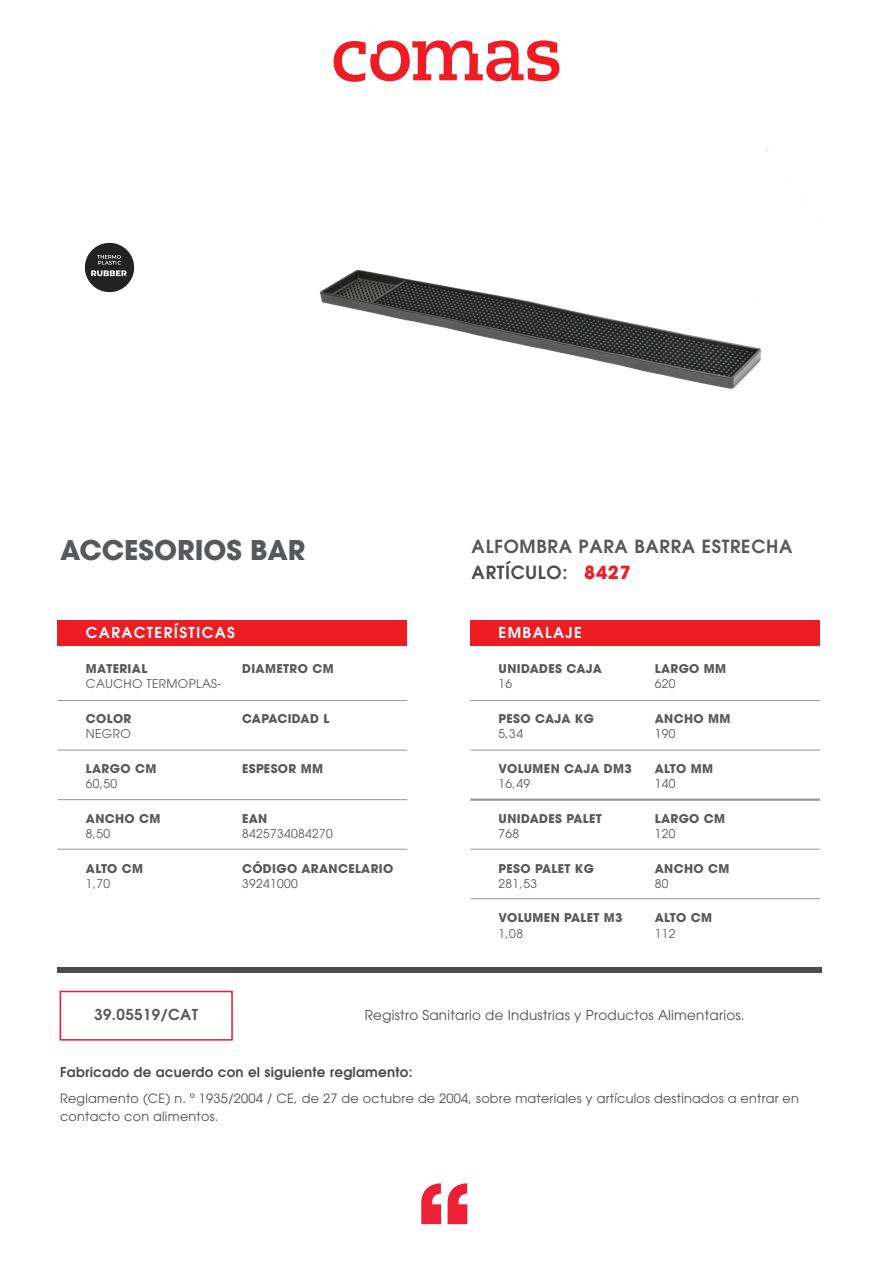
<style>
.page{position:relative;width:893px;height:1263px;background:#fff}
.page>*{position:absolute;margin:0;border:0;box-sizing:border-box;transform-origin:0 0}
.t1{font:700 27px "Avant Garde";color:#57585a}
.t2{font:600 18px/25.7px "Avant Garde";letter-spacing:.04em;color:#57585a}
.t3{font:600 15px "Avant Garde";letter-spacing:.09em;color:#fff}
.t4{font:600 15px "Avant Garde";letter-spacing:.03em;color:#57585a}
.t5{font:13.5px "Avant Garde";letter-spacing:.02em;color:#4b4c4d}
.t6{font:600 13.5px "Avant Garde";letter-spacing:.02em;color:#4b4c4d}
.t7{font:12.75px/18px "Avant Garde";letter-spacing:.02em;color:#4b4c4d}
.t8{font:700 12px "Avant Garde";letter-spacing:.03em;color:#57585a}
.t9{font:12px "Avant Garde";letter-spacing:.03em;color:#57585a}
.t10{font:700 12px "Avant Garde";letter-spacing:.01em;color:#57585a}
.s1{color:#4b4c4d}
.s2{font-weight:700;color:#ee1d23}
</style>
<div class="page">
<svg style="left:421px;top:1183px;width:20px;height:41px"></svg>
<svg style="left:448px;top:1183px;width:19px;height:41px"></svg>
<svg style="left:334px;top:40px;width:225px;height:42px"></svg>
<div style="left:58px;top:620px;width:349px;height:25px;background:#ee1d23"></div>
<div style="left:58px;top:967px;width:764px;height:6px;background:#4b4c4d"></div>
<hr style="left:58px;top:700px;width:349px;height:1px;background:#939598">
<hr style="left:58px;top:750px;width:349px;height:1px;background:#939598">
<hr style="left:58px;top:799px;width:349px;height:1px;background:#939598">
<hr style="left:58px;top:849px;width:349px;height:1px;background:#939598">
<div style="left:470px;top:620px;width:350px;height:25px;background:#ee1d23"></div>
<hr style="left:470px;top:700px;width:350px;height:1px;background:#939598">
<hr style="left:470px;top:750px;width:350px;height:1px;background:#939598">
<hr style="left:470px;top:798px;width:350px;height:3px;background:#939598">
<hr style="left:470px;top:849px;width:350px;height:1px;background:#939598">
<hr style="left:470px;top:898px;width:350px;height:1px;background:#939598">
<div style="left:60px;top:991px;width:173px;height:49px;border:2px solid #ee1d23"></div>
<img style="left:84px;top:242px;width:51px;height:51px">
<img style="left:319px;top:148px;width:450px;height:241px">
<h1 class="t1" style="left:60px;top:532px;width:247px">ACCESORIOS BAR</h1>
<h2 class="t2" style="left:472px;top:533px;width:322px">ALFOMBRA PARA BARRA ESTRECHA<br><span class="s1">ARTÍCULO:</span> <span class="s2">8427</span></h2>
<p class="t3" style="left:86px;top:623px;width:151px">CARACTERÍSTICAS</p>
<p class="t8" style="left:86px;top:661px;width:63px">MATERIAL</p>
<p class="t9" style="left:86px;top:677px;width:137px">CAUCHO TERMOPLAS-</p>
<p class="t8" style="left:242px;top:661px;width:93px">DIAMETRO CM</p>
<p class="t8" style="left:86px;top:711px;width:47px">COLOR</p>
<p class="t9" style="left:86px;top:727px;width:46px">NEGRO</p>
<p class="t8" style="left:86px;top:761px;width:72px">LARGO CM</p>
<p class="t9" style="left:86px;top:777px;width:33px">60,50</p>
<p class="t8" style="left:86px;top:810px;width:76px">ANCHO CM</p>
<p class="t9" style="left:86px;top:826px;width:26px">8,50</p>
<p class="t8" style="left:86px;top:860px;width:59px">ALTO CM</p>
<p class="t9" style="left:86px;top:876px;width:26px">1,70</p>
<p class="t10" style="left:242px;top:711px;width:89px">CAPACIDAD L</p>
<p class="t8" style="left:242px;top:761px;width:83px">ESPESOR MM</p>
<p class="t8" style="left:242px;top:810px;width:27px">EAN</p>
<p class="t9" style="left:242px;top:826px;width:92px">8425734084270</p>
<p class="t8" style="left:242px;top:860px;width:153px">CÓDIGO ARANCELARIO</p>
<p class="t9" style="left:242px;top:876px;width:57px">39241000</p>
<p class="t3" style="left:499px;top:623px;width:85px">EMBALAJE</p>
<p class="t8" style="left:499px;top:661px;width:105px">UNIDADES CAJA</p>
<p class="t9" style="left:499px;top:677px;width:15px">16</p>
<p class="t8" style="left:499px;top:711px;width:97px">PESO CAJA KG</p>
<p class="t9" style="left:499px;top:727px;width:26px">5,34</p>
<p class="t8" style="left:499px;top:761px;width:135px">VOLUMEN CAJA DM3</p>
<p class="t9" style="left:499px;top:777px;width:33px">16,49</p>
<p class="t8" style="left:499px;top:810px;width:105px">UNIDADES PALET</p>
<p class="t9" style="left:499px;top:826px;width:22px">768</p>
<p class="t8" style="left:499px;top:860px;width:97px">PESO PALET KG</p>
<p class="t9" style="left:499px;top:876px;width:40px">281,53</p>
<p class="t8" style="left:499px;top:910px;width:126px">VOLUMEN PALET M3</p>
<p class="t9" style="left:499px;top:926px;width:26px">1,08</p>
<p class="t8" style="left:655px;top:661px;width:73px">LARGO MM</p>
<p class="t9" style="left:655px;top:677px;width:22px">620</p>
<p class="t8" style="left:655px;top:711px;width:77px">ANCHO MM</p>
<p class="t9" style="left:655px;top:727px;width:22px">190</p>
<p class="t8" style="left:655px;top:761px;width:60px">ALTO MM</p>
<p class="t9" style="left:655px;top:777px;width:22px">140</p>
<p class="t8" style="left:655px;top:810px;width:72px">LARGO CM</p>
<p class="t9" style="left:655px;top:826px;width:22px">120</p>
<p class="t8" style="left:655px;top:860px;width:76px">ANCHO CM</p>
<p class="t9" style="left:655px;top:876px;width:15px">80</p>
<p class="t8" style="left:655px;top:910px;width:59px">ALTO CM</p>
<p class="t9" style="left:655px;top:926px;width:22px">112</p>
<p class="t4" style="left:94px;top:1005px;width:105px">39.05519/CAT</p>
<p class="t5" style="left:365px;top:1007px;width:381px">Registro Sanitario de Industrias y Productos Alimentarios.</p>
<p class="t6" style="left:60px;top:1063px;width:354px">Fabricado de acuerdo con el siguiente reglamento:</p>
<p class="t7" style="left:60px;top:1090px;width:740px">Reglamento (CE) n. º 1935/2004 / CE, de 27 de octubre de 2004, sobre materiales y artículos destinados a entrar en contacto con alimentos.</p>
</div>
